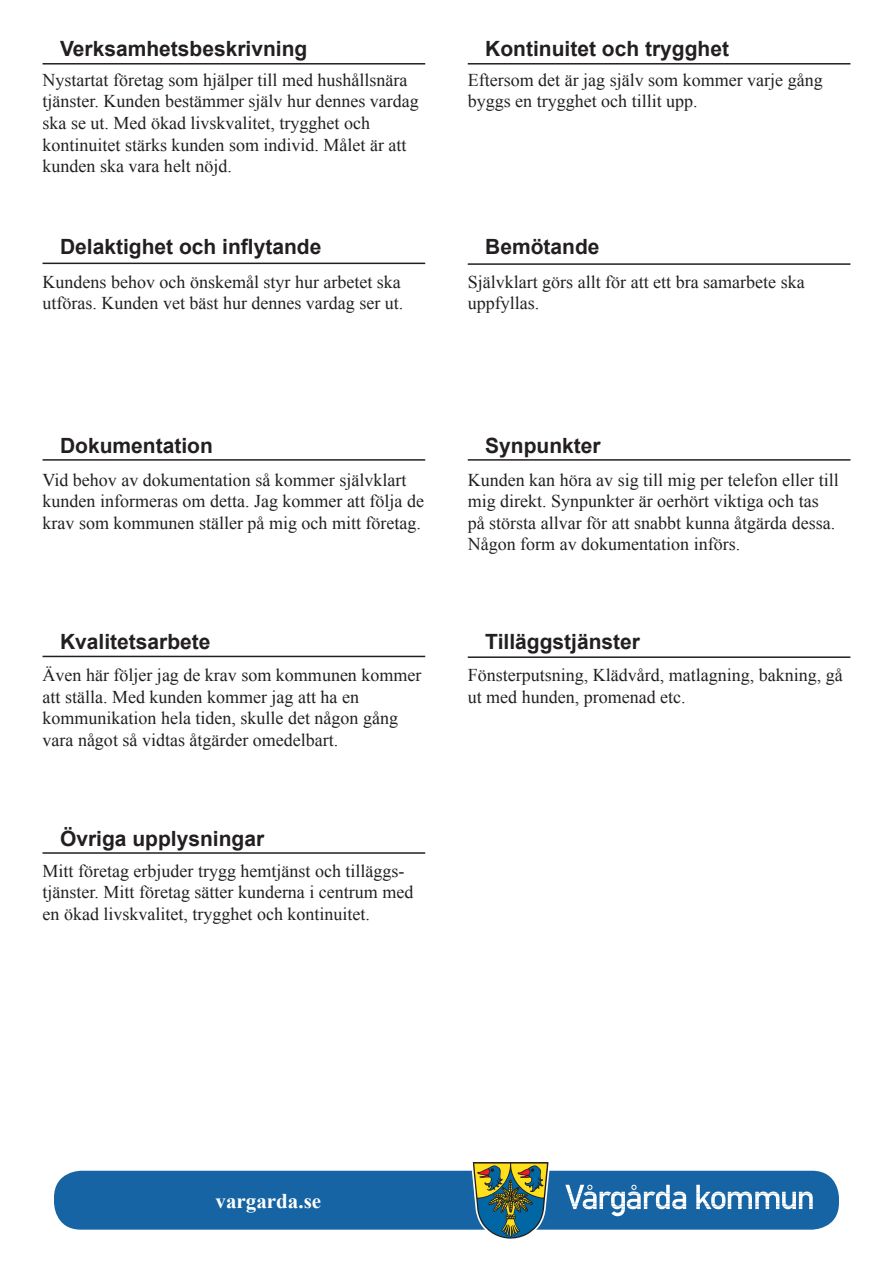
<style>
.page{position:relative;width:893px;height:1263px;background:#fff}
.page>*{position:absolute;margin:0;border:0;box-sizing:border-box;transform-origin:0 0}
.t1{font:700 21px "Arial";color:#231f20}
.t2{font:700 21px "Times New Roman";color:#fff}
.t3{font:18px/21.6px "Times New Roman";color:#231f20}
</style>
<div class="page">
<div style="left:54px;top:1171px;width:785px;height:59px;background:#1664a3;border-radius:27px"></div>
<hr style="left:43px;top:63px;width:382px;height:2px;background:#231f20">
<hr style="left:468px;top:63px;width:382px;height:2px;background:#231f20">
<hr style="left:43px;top:263px;width:382px;height:1px;background:#231f20">
<hr style="left:468px;top:263px;width:382px;height:2px;background:#231f20">
<hr style="left:43px;top:459px;width:382px;height:2px;background:#231f20">
<hr style="left:468px;top:459px;width:382px;height:2px;background:#231f20">
<hr style="left:43px;top:656px;width:382px;height:1px;background:#231f20">
<hr style="left:468px;top:656px;width:382px;height:2px;background:#231f20">
<hr style="left:43px;top:852px;width:382px;height:2px;background:#231f20">
<svg style="left:565px;top:1185px;width:248px;height:31px"></svg>
<svg style="left:471px;top:1162px;width:79px;height:77px;background:#66846e"></svg>
<p class="t1" style="left:60px;top:34px;width:249px">Verksamhetsbeskrivning</p>
<p class="t1" style="left:485px;top:34px;width:245px">Kontinuitet och trygghet</p>
<p class="t3" style="left:43px;top:69px;width:378px">Nystartat företag som hjälper till med hushållsnära tjänster. Kunden bestämmer själv hur dennes vardag ska se ut. Med ökad livskvalitet, trygghet och kontinuitet stärks kunden som individ. Målet är att kunden ska vara helt nöjd.</p>
<p class="t3" style="left:468px;top:69px;width:356px">Eftersom det är jag själv som kommer varje gång byggs en trygghet och tillit upp.</p>
<p class="t1" style="left:60px;top:233px;width:263px">Delaktighet och inflytande</p>
<p class="t1" style="left:485px;top:233px;width:116px">Bemötande</p>
<p class="t3" style="left:43px;top:271px;width:362px">Kundens behov och önskemål styr hur arbetet ska utföras. Kunden vet bäst hur dennes vardag ser ut.</p>
<p class="t3" style="left:468px;top:271px;width:338px">Självklart görs allt för att ett bra samarbete ska uppfyllas.</p>
<p class="t1" style="left:60px;top:431px;width:154px">Dokumentation</p>
<p class="t1" style="left:485px;top:431px;width:117px">Synpunkter</p>
<p class="t3" style="left:43px;top:468px;width:383px">Vid behov av dokumentation så kommer självklart kunden informeras om detta. Jag kommer att följa de krav som kommunen ställer på mig och mitt företag.</p>
<p class="t3" style="left:468px;top:468px;width:372px">Kunden kan höra av sig till mig per telefon eller till mig direkt. Synpunkter är oerhört viktiga och tas på största allvar för att snabbt kunna åtgärda dessa.<br>Någon form av dokumentation införs.</p>
<p class="t1" style="left:60px;top:628px;width:152px">Kvalitetsarbete</p>
<p class="t1" style="left:485px;top:628px;width:156px">Tilläggstjänster</p>
<p class="t3" style="left:43px;top:664px;width:380px">Även här följer jag de krav som kommunen kommer att ställa. Med kunden kommer jag att ha en kommunikation hela tiden, skulle det någon gång vara något så vidtas åtgärder omedelbart.</p>
<p class="t1" style="left:60px;top:824px;width:206px">Övriga upplysningar</p>
<p class="t3" style="left:43px;top:860px;width:372px">Mitt företag erbjuder trygg hemtjänst och tilläggs&shy;tjänster. Mitt företag sätter kunderna i centrum med en ökad livskvalitet, trygghet och kontinuitet.</p>
<p class="t3" style="left:468px;top:664px;width:376px">Fönsterputsning, Klädvård, matlagning, bakning, gå ut med hunden, promenad etc.</p>
<p class="t2" style="left:216px;top:1186px;width:107px">vargarda.se</p>
</div>
